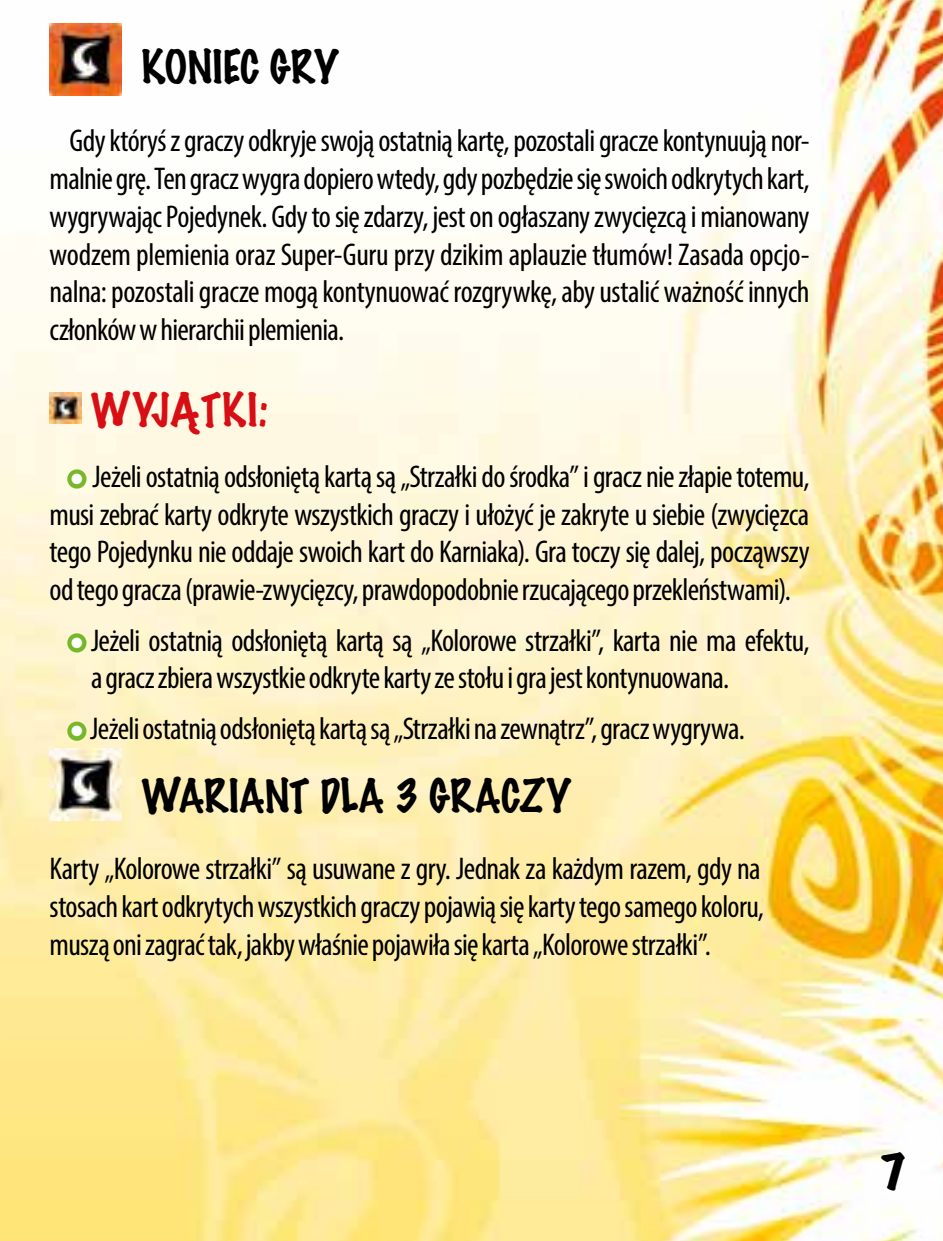
<style>
.page{position:relative;width:943px;height:1241px;background:#fff}
.page>*{position:absolute;margin:0;border:0;box-sizing:border-box;transform-origin:0 0}
.t1{font:100 42px "Marker Felt";color:#000}
.t2{font:100 42px "Marker Felt";letter-spacing:.01em;color:#d80e15}
.t3{font:expanded 42px "Marker Felt";color:#000}
.t4{font:condensed 31.5px/37.8px "Myriad Pro";letter-spacing:-.02em;color:#000;text-align:justify}
.s1{font-family:"Arial";font-stretch:normal;font-size:42px;color:#fff}
</style>
<div class="page">
<img style="left:0;top:0;width:943px;height:1240px">
<svg style="left:0;top:960px;width:1px;height:280px"></svg>
<img style="left:0;top:555px;width:11px;height:405px">
<img style="left:50px;top:23px;width:72px;height:72px">
<img style="left:50px;top:392px;width:31px;height:32px">
<svg style="left:60px;top:462px;width:34px;height:33px"></svg>
<svg style="left:60px;top:625px;width:34px;height:34px"></svg>
<svg style="left:60px;top:714px;width:34px;height:33px"></svg>
<img style="left:50px;top:748px;width:72px;height:72px">
<h1 class="t1" style="left:142px;top:34px;width:198px">KONIEC GRY</h1>
<p class="t4" style="left:50px;top:121px;width:761px;text-indent:20px">Gdy któryś z graczy odkryje swoją ostatnią kartę, pozostali gracze kontynuują nor&shy;malnie grę. Ten gracz wygra dopiero wtedy, gdy pozbędzie się swoich odkrytych kart, wygrywając Pojedynek. Gdy to się zdarzy, jest on ogłaszany zwycięzcą i mianowany wodzem plemienia oraz Super-Guru przy dzikim aplauzie tłumów! Zasada opcjo&shy;nalna: pozostali gracze mogą kontynuować rozgrywkę, aby ustalić ważność innych członków w hierarchii plemienia.</p>
<h1 class="t2" style="left:91px;top:377px;width:179px">WYJĄTKI:</h1>
<p class="t4" style="left:50px;top:457px;width:761px;text-indent:20px"><span class="s1">•</span> Jeżeli ostatnią odsłoniętą kartą są „Strzałki do środka” i gracz nie złapie totemu, musi zebrać karty odkryte wszystkich graczy i ułożyć je zakryte u siebie (zwycięzca tego Pojedynku nie oddaje swoich kart do Karniaka). Gra toczy się dalej, począwszy od tego gracza (prawie-zwycięzcy, prawdopodobnie rzucającego przekleństwami).</p>
<p class="t4" style="left:91px;top:621px;width:720px;text-indent:-22px"><span class="s1">•</span> Jeżeli ostatnią odsłoniętą kartą są „Kolorowe strzałki”, karta nie ma efektu, a gracz zbiera wszystkie odkryte karty ze stołu i gra jest kontynuowana.</p>
<p class="t4" style="left:69px;top:709px;width:677px"><span class="s1">•</span> Jeżeli ostatnią odsłoniętą kartą są „Strzałki na zewnątrz”, gracz wygrywa.</p>
<h1 class="t1" style="left:142px;top:762px;width:430px">WARIANT DLA 3 GRACZY</h1>
<p class="t4" style="left:50px;top:849px;width:716px">Karty „Kolorowe strzałki” są usuwane z gry. Jednak za każdym razem, gdy na stosach kart odkrytych wszystkich graczy pojawią się karty tego samego koloru, muszą oni zagrać tak, jakby właśnie pojawiła się karta „Kolorowe strzałki”.</p>
<h1 class="t3" style="left:879px;top:1138px;width:29px">7</h1>
</div>
